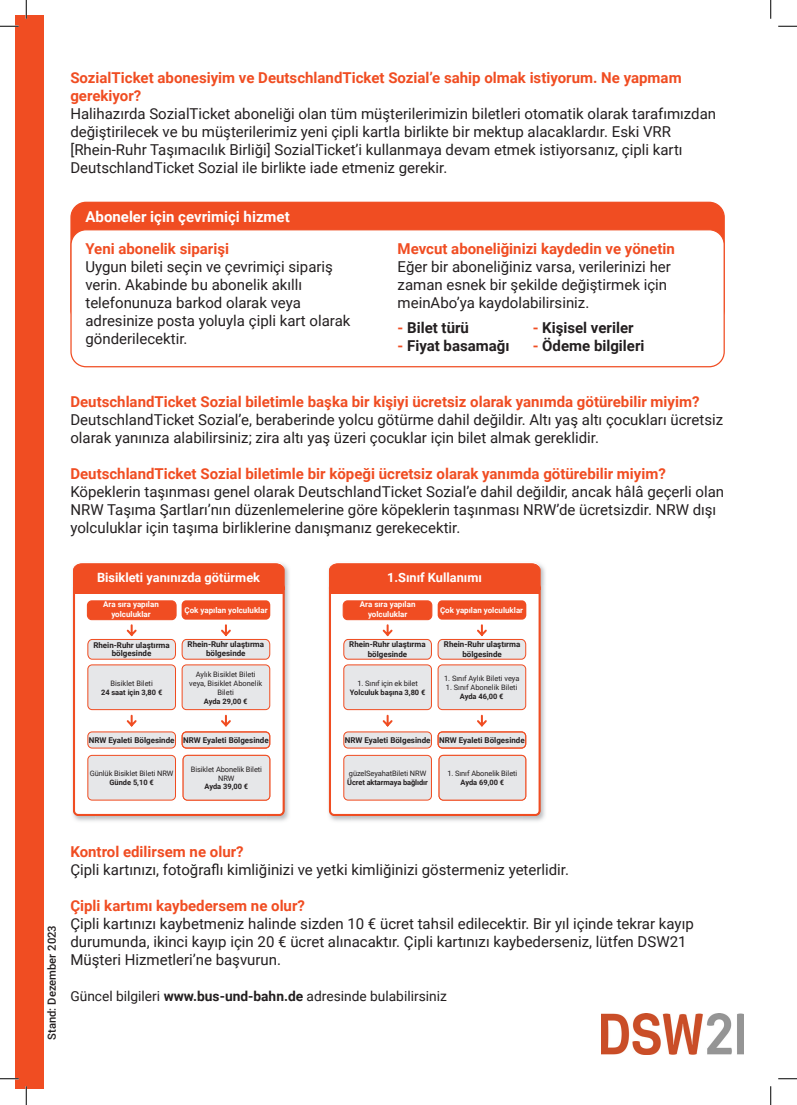
<style>
.page{position:relative;width:797px;height:1105px;background:#fff}
.page>*{position:absolute;margin:0;border:0;box-sizing:border-box;transform-origin:0 0}
.t1{font:15px/18px "Roboto";color:#231f20}
.t2{font:700 15px/18px "Roboto";color:#f04d22}
.t3{font:700 15px "Roboto";color:#231f20}
.t4{font:700 15px "Roboto";color:#fff}
.t5{font:13.75px "Roboto";color:#231f20}
.t6{font:700 12.75px "Roboto";color:#fff}
.t7{font:500 11.25px "Roboto";color:#231f20}
.t8{font:700 8px/9.6px "Roboto";color:#231f20;text-align:center}
.t9{font:700 8px "Roboto";color:#fff}
.t10{font:7.5px/9px "Roboto";letter-spacing:-.01em;color:#231f20;text-align:center}
.t11{font:700 7.5px "Roboto";color:#231f20}
.s1{color:#f04d22}
.s2{font-weight:700}
</style>
<div class="page">
<div style="left:16px;top:16px;width:28px;height:1073px;background:#f04d22"></div>
<img style="left:601px;top:1013px;width:142px;height:41px">
<img style="left:285px;top:565px;width:4px;height:20px">
<img style="left:73px;top:816px;width:22px;height:5px">
<img style="left:267px;top:585px;width:22px;height:236px">
<svg style="left:72px;top:591px;width:213px;height:225px"></svg>
<svg style="left:72px;top:563px;width:213px;height:28px"></svg>
<div style="left:88px;top:732px;width:87px;height:16px;background:#e6e7e9;border-radius:4px"></div>
<div style="left:87px;top:731px;width:89px;height:17px;border:1px solid #f04d22;border-radius:4px"></div>
<div style="left:182px;top:732px;width:88px;height:16px;background:#e6e7e9;border-radius:4px"></div>
<div style="left:182px;top:731px;width:88px;height:18px;border:1px solid #f04d22;border-radius:4px"></div>
<div style="left:182px;top:731px;width:88px;height:17px;border:1px solid #f04d22;border-radius:4px"></div>
<div style="left:88px;top:755px;width:87px;height:45px;background:#e6e7e9;border-radius:4px"></div>
<div style="left:87px;top:755px;width:89px;height:46px;border:1px solid #f04d22;border-radius:4px"></div>
<div style="left:183px;top:755px;width:87px;height:45px;background:#e6e7e9;border-radius:4px"></div>
<div style="left:183px;top:755px;width:87px;height:46px;border:1px solid #f04d22;border-radius:4px"></div>
<div style="left:87px;top:601px;width:89px;height:19px;background:#f04d22;border-radius:4px"></div>
<div style="left:87px;top:600px;width:90px;height:20px;border:1px solid #f04d22;border-radius:4px"></div>
<div style="left:182px;top:600px;width:88px;height:20px;background:#f04d22;border-radius:5px"></div>
<svg style="left:87px;top:623px;width:184px;height:105px"></svg>
<img style="left:541px;top:565px;width:4px;height:20px">
<img style="left:329px;top:816px;width:22px;height:5px">
<img style="left:522px;top:585px;width:23px;height:236px">
<svg style="left:328px;top:591px;width:213px;height:225px"></svg>
<svg style="left:328px;top:563px;width:213px;height:28px"></svg>
<div style="left:344px;top:732px;width:87px;height:16px;background:#e6e7e9;border-radius:4px"></div>
<div style="left:343px;top:731px;width:89px;height:17px;border:1px solid #f04d22;border-radius:4px"></div>
<div style="left:438px;top:732px;width:87px;height:16px;background:#e6e7e9;border-radius:4px"></div>
<div style="left:437px;top:731px;width:89px;height:18px;border:1px solid #f04d22;border-radius:4px"></div>
<div style="left:437px;top:731px;width:89px;height:17px;border:1px solid #f04d22;border-radius:4px"></div>
<div style="left:344px;top:755px;width:87px;height:45px;background:#e6e7e9;border-radius:4px"></div>
<div style="left:343px;top:755px;width:89px;height:46px;border:1px solid #f04d22;border-radius:4px"></div>
<div style="left:439px;top:755px;width:87px;height:45px;background:#e6e7e9;border-radius:4px"></div>
<div style="left:438px;top:755px;width:88px;height:46px;border:1px solid #f04d22;border-radius:4px"></div>
<div style="left:343px;top:601px;width:89px;height:19px;background:#f04d22;border-radius:4px"></div>
<div style="left:342px;top:600px;width:90px;height:20px;border:1px solid #f04d22;border-radius:4px"></div>
<div style="left:437px;top:600px;width:89px;height:20px;background:#f04d22;border-radius:5px"></div>
<svg style="left:343px;top:623px;width:183px;height:105px"></svg>
<div style="left:73px;top:573px;width:211px;height:20px;background:#f04d22"></div>
<div style="left:329px;top:573px;width:210px;height:20px;background:#f04d22"></div>
<div style="left:71px;top:202px;width:653px;height:123px;background:#f04d22;border-radius:15px"></div>
<div style="left:71px;top:230px;width:653px;height:137px;background:#fff;border-radius:15px"></div>
<div style="left:70px;top:229px;width:654px;height:138px;border:1px solid #f04d22;border-radius:15px"></div>
<svg style="left:0;top:25px;width:19px;height:2px"></svg>
<svg style="left:778px;top:25px;width:19px;height:2px"></svg>
<svg style="left:0;top:1078px;width:19px;height:1px"></svg>
<svg style="left:778px;top:1078px;width:19px;height:1px"></svg>
<svg style="left:25px;top:0;width:2px;height:19px"></svg>
<svg style="left:25px;top:1086px;width:2px;height:19px"></svg>
<svg style="left:770px;top:0;width:1px;height:19px"></svg>
<svg style="left:770px;top:1086px;width:1px;height:19px"></svg>
<p class="t2" style="left:70px;top:68px;width:612px">SozialTicket abonesiyim ve DeutschlandTicket Sozial’e sahip olmak istiyorum. Ne yapmam gerekiyor?</p>
<p class="t1" style="left:70px;top:104px;width:647px">Halihazırda SozialTicket aboneliği olan tüm müşterilerimizin biletleri otomatik olarak tarafımızdan değiştirilecek ve bu müşterilerimiz yeni çipli kartla birlikte bir mektup alacaklardır. Eski VRR [Rhein-Ruhr Taşımacılık Birliği] SozialTicket’i kullanmaya devam etmek istiyorsanız, çipli kartı DeutschlandTicket Sozial ile birlikte iade etmeniz gerekir.</p>
<p class="t4" style="left:85px;top:206px;width:206px">Aboneler için çevrimiçi hizmet</p>
<p class="t2" style="left:85px;top:239px;width:145px">Yeni abonelik siparişi</p>
<p class="t1" style="left:85px;top:257px;width:266px">Uygun bileti seçin ve çevrimiçi sipariş verin. Akabinde bu abonelik akıllı telefonunuza barkod olarak veya adresinize posta yoluyla çipli kart olarak gönderilecektir.</p>
<p class="t2" style="left:397px;top:239px;width:279px">Mevcut aboneliğinizi kaydedin ve yönetin</p>
<p class="t1" style="left:397px;top:257px;width:275px">Eğer bir aboneliğiniz varsa, verilerinizi her zaman esnek bir şekilde değiştirmek için meinAbo’ya kaydolabilirsiniz.</p>
<p class="t3" style="left:397px;top:317px;width:73px"><span class="s1">-</span> Bilet türü</p>
<p class="t3" style="left:532px;top:317px;width:102px"><span class="s1">-</span> Kişisel veriler</p>
<p class="t3" style="left:397px;top:335px;width:113px"><span class="s1">-</span> Fiyat basamağı</p>
<p class="t3" style="left:532px;top:335px;width:113px"><span class="s1">-</span> Ödeme bilgileri</p>
<p class="t2" style="left:70px;top:392px;width:630px">DeutschlandTicket Sozial biletimle başka bir kişiyi ücretsiz olarak yanımda götürebilir miyim?</p>
<p class="t1" style="left:70px;top:410px;width:654px">DeutschlandTicket Sozial’e, beraberinde yolcu götürme dahil değildir. Altı yaş altı çocukları ücretsiz olarak yanınıza alabilirsiniz; zira altı yaş üzeri çocuklar için bilet almak gereklidir.</p>
<p class="t2" style="left:70px;top:464px;width:597px">DeutschlandTicket Sozial biletimle bir köpeği ücretsiz olarak yanımda götürebilir miyim?</p>
<p class="t1" style="left:70px;top:482px;width:655px">Köpeklerin taşınması genel olarak DeutschlandTicket Sozial’e dahil değildir, ancak hâlâ geçerli olan<br>NRW Taşıma Şartları’nın düzenlemelerine göre köpeklerin taşınması NRW’de ücretsizdir. NRW dışı yolculuklar için taşıma birliklerine danışmanız gerekecektir.</p>
<p class="t6" style="left:97px;top:569px;width:164px">Bisikleti yanınızda götürmek</p>
<p class="t6" style="left:387px;top:569px;width:96px">1.Sınıf Kullanımı</p>
<p class="t9" style="left:103px;top:599px;width:57px">Ara sıra yapılan</p>
<p class="t9" style="left:111px;top:608px;width:41px">yolculuklar</p>
<p class="t9" style="left:360px;top:599px;width:57px">Ara sıra yapılan</p>
<p class="t9" style="left:368px;top:609px;width:41px">yolculuklar</p>
<p class="t9" style="left:184px;top:605px;width:85px">Çok yapılan yolculuklar</p>
<p class="t9" style="left:440px;top:605px;width:85px">Çok yapılan yolculuklar</p>
<p class="t8" style="left:188px;top:639px;width:78px">Rhein-Ruhr ulaştırma bölgesinde</p>
<p class="t8" style="left:444px;top:639px;width:78px">Rhein-Ruhr ulaştırma bölgesinde</p>
<p class="t8" style="left:93px;top:640px;width:78px;line-height:8.8px">Rhein-Ruhr ulaştırma bölgesinde</p>
<p class="t8" style="left:349px;top:639px;width:78px">Rhein-Ruhr ulaştırma bölgesinde</p>
<p class="t10" style="left:110px;top:678px;width:44px">Bisiklet Bileti</p>
<p class="t11" style="left:101px;top:687px;width:63px">24 saat için 3,80 €</p>
<p class="t10" style="left:196px;top:669px;width:61px">Aylık Bisiklet Bileti</p>
<p class="t10" style="left:189px;top:678px;width:74px">veya, Bisiklet Abonelik<br>Bileti</p>
<p class="t11" style="left:204px;top:695px;width:45px">Ayda 29,00 €</p>
<p class="t10" style="left:444px;top:674px;width:77px">1. Sınıf Aylık Bileti veya</p>
<p class="t10" style="left:446px;top:683px;width:73px">1. Sınıf Abonelik Bileti</p>
<p class="t11" style="left:460px;top:691px;width:45px">Ayda 46,00 €</p>
<p class="t10" style="left:357px;top:678px;width:62px">1. Sınıf için ek bilet</p>
<p class="t11" style="left:350px;top:687px;width:77px">Yolculuk başına 3,80 €</p>
<p class="t8" style="left:89px;top:735px;width:87px">NRW Eyaleti Bölgesinde</p>
<p class="t8" style="left:183px;top:735px;width:87px">NRW Eyaleti Bölgesinde</p>
<p class="t8" style="left:345px;top:735px;width:87px">NRW Eyaleti Bölgesinde</p>
<p class="t8" style="left:439px;top:735px;width:87px">NRW Eyaleti Bölgesinde</p>
<p class="t10" style="left:90px;top:769px;width:85px">Günlük Bisiklet Bileti NRW</p>
<p class="t11" style="left:109px;top:777px;width:46px">Günde 5,10 €</p>
<p class="t10" style="left:191px;top:764px;width:73px">Bisiklet Abonelik Bileti<br>NRW</p>
<p class="t11" style="left:204px;top:781px;width:45px">Ayda 39,00 €</p>
<p class="t10" style="left:349px;top:769px;width:79px">güzelSeyahatBileti NRW</p>
<p class="t11" style="left:347px;top:777px;width:82px">Ücret aktarmaya bağlıdır</p>
<p class="t10" style="left:447px;top:769px;width:71px">1. Sınıf Abonelik Bileti</p>
<p class="t11" style="left:460px;top:777px;width:45px">Ayda 69,00 €</p>
<p class="t7" style="left:44px;top:1040px;width:116px;rotate:-90deg">Stand: Dezember 2023</p>
<p class="t2" style="left:70px;top:842px;width:175px">Kontrol edilirsem ne olur?</p>
<p class="t1" style="left:70px;top:860px;width:500px">Çipli kartınızı, fotoğraflı kimliğinizi ve yetki kimliğinizi göstermeniz yeterlidir.</p>
<p class="t2" style="left:70px;top:896px;width:236px">Çipli kartımı kaybedersem ne olur?</p>
<p class="t1" style="left:70px;top:914px;width:625px">Çipli kartınızı kaybetmeniz halinde sizden 10 € ücret tahsil edilecektir. Bir yıl içinde tekrar kayıp durumunda, ikinci kayıp için 20 € ücret alınacaktır. Çipli kartınızı kaybederseniz, lütfen DSW21<br>Müşteri Hizmetleri’ne başvurun.</p>
<p class="t5" style="left:70px;top:986px;width:378px">Güncel bilgileri <span class="s2">www.bus-und-bahn.de</span> adresinde bulabilirsiniz</p>
</div>
